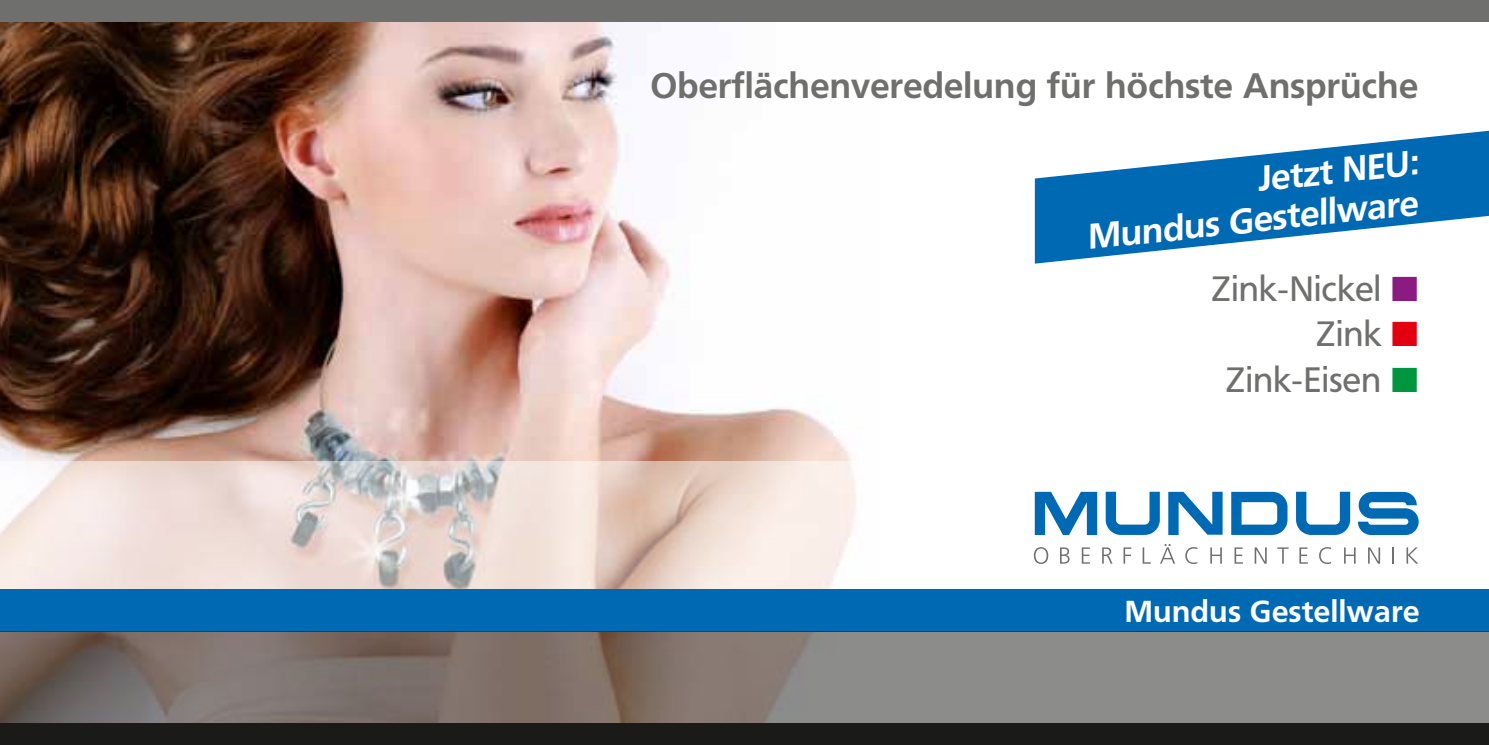
<style>
.page{position:relative;width:1489px;height:745px;background:#fff}
.page>*{position:absolute;margin:0;border:0;box-sizing:border-box;transform-origin:0 0}
.t1{font:700 35px "Frutiger BQ";letter-spacing:.01em;color:#6f6f6e}
.t2{font:35px/45px "Frutiger BQ";letter-spacing:.01em;color:#6f6f6e;text-align:right}
.t3{font:700 35px/40px "Frutiger BQ";color:#fff;text-align:right}
.t4{font:700 30px "Frutiger BQ";letter-spacing:.02em;color:#fff}
.s1{color:#8c1b81}
.s2{color:#e3000f}
.s3{color:#00963f}
</style>
<div class="page">
<img style="left:0;top:21px;width:879px;height:440px">
<svg style="left:1034px;top:131px;width:454px;height:132px;fill:#0069b4"></svg>
<svg style="left:0;top:461px;width:1419px;height:127px"></svg>
<div style="left:0;top:0;width:1488px;height:21px;background:#6f6f6e"></div>
<div style="left:0;top:588px;width:1488px;height:43px;background:#0069b4"></div>
<svg style="left:0;top:631px;width:1488px;height:92px;background:#827b77"></svg>
<div style="left:0;top:723px;width:1488px;height:21px;background:#1a1a18"></div>
<svg style="left:1033px;top:546px;width:15px;height:17px"></svg>
<svg style="left:1059px;top:547px;width:10px;height:16px"></svg>
<svg style="left:1081px;top:547px;width:9px;height:16px"></svg>
<svg style="left:1102px;top:547px;width:10px;height:16px"></svg>
<svg style="left:1123px;top:547px;width:8px;height:16px"></svg>
<svg style="left:1142px;top:547px;width:8px;height:16px"></svg>
<svg style="left:1159px;top:543px;width:15px;height:20px"></svg>
<svg style="left:1185px;top:546px;width:12px;height:17px"></svg>
<svg style="left:1210px;top:547px;width:11px;height:16px"></svg>
<svg style="left:1234px;top:547px;width:8px;height:16px"></svg>
<svg style="left:1254px;top:547px;width:12px;height:16px"></svg>
<svg style="left:1277px;top:547px;width:11px;height:16px"></svg>
<svg style="left:1299px;top:547px;width:8px;height:16px"></svg>
<svg style="left:1318px;top:546px;width:12px;height:17px"></svg>
<svg style="left:1343px;top:547px;width:12px;height:16px"></svg>
<svg style="left:1367px;top:547px;width:12px;height:16px"></svg>
<svg style="left:1392px;top:547px;width:1px;height:16px"></svg>
<svg style="left:1406px;top:547px;width:12px;height:16px"></svg>
<svg style="left:1034px;top:491px;width:384px;height:43px"></svg>
<p class="t1" style="left:650px;top:64px;width:768px">Oberflächenveredelung für höchste Ansprüche</p>
<p class="t3" style="left:1080px;top:177px;width:338px;rotate:-6deg">Jetzt NEU:<br>Mundus Gestellware</p>
<p class="t2" style="left:1211px;top:267px;width:208px">Zink-Nickel <span class="s1">■<br></span>Zink <span class="s2">■<br></span>Zink-Eisen <span class="s3">■</span></p>
<p class="t4" style="left:1124px;top:593px;width:296px">Mundus Gestellware</p>
</div>
